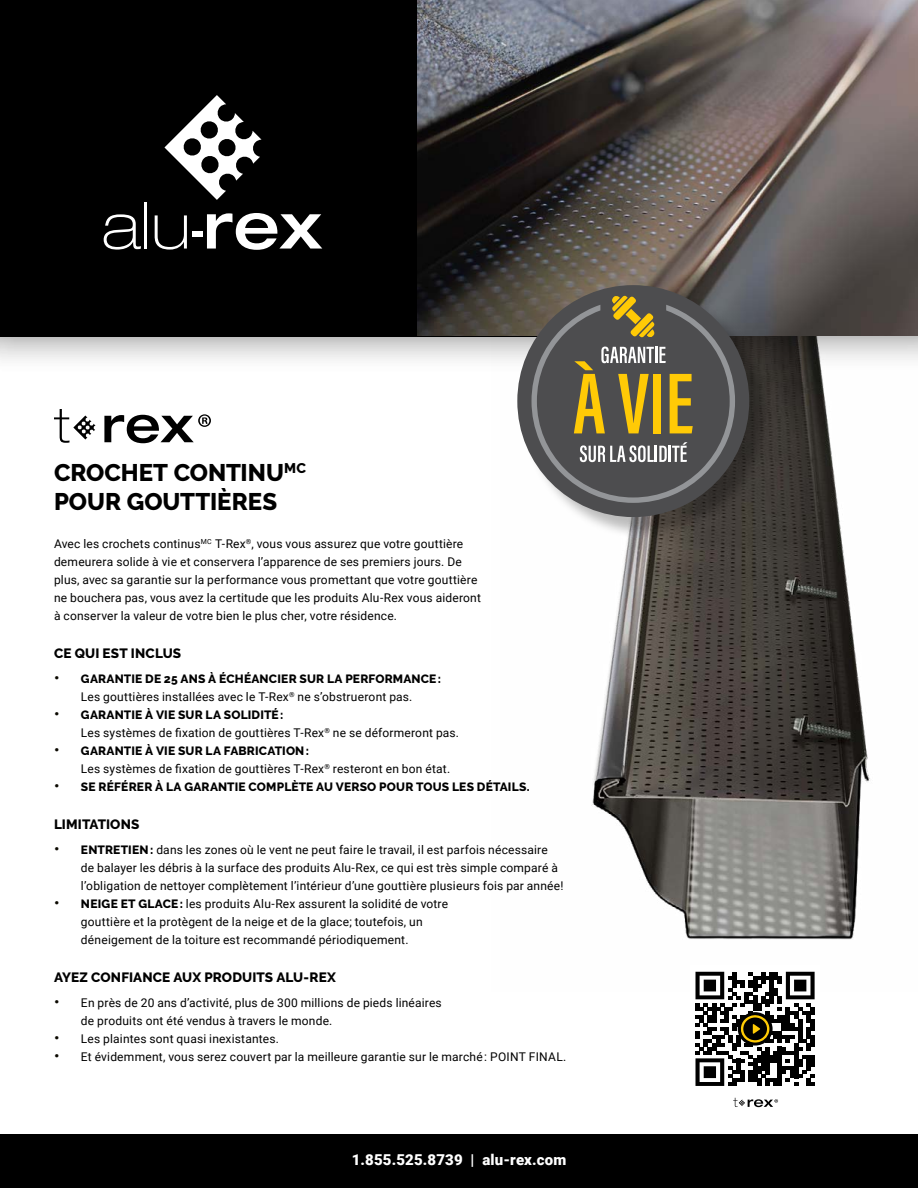
<style>
.page{position:relative;width:918px;height:1188px;background:#fff}
.page>*{position:absolute;margin:0;border:0;box-sizing:border-box;transform-origin:0 0}
.t1{font:800 24px/28.8px "Raleway";color:#000}
.t2{font:900 15px "Roboto";letter-spacing:.01em;color:#fff}
.t3{font:800 13.5px "Raleway";letter-spacing:.01em;color:#000}
.t4{font:12px/18px "Roboto";letter-spacing:.015em;color:#000}
.t5{font:800 12px "Raleway";letter-spacing:.015em;color:#000}
.s1{font-size:15px;color:#0b0900}
.s2{font-family:"Raleway";font-weight:800;font-size:15px;color:#0b0900}
.s3{font-family:"Raleway";font-weight:800}
</style>
<div class="page">
<div style="left:0;top:1134px;width:918px;height:54px;background:#000"></div>
<img style="left:520px;top:374px;width:350px;height:566px">
<div style="left:0;top:0;width:918px;height:374px;background:#000;opacity:.75"></div>
<div style="left:0;top:0;width:614px;height:337px;background:#000"></div>
<img style="left:418px;top:0;width:500px;height:336px">
<div style="left:521px;top:289px;width:251px;height:251px;background:#000;opacity:.26"></div>
<div style="left:517px;top:285px;width:232px;height:232px;background:#4d4d4f;border-radius:50%"></div>
<svg style="left:532px;top:296px;width:203px;height:207px"></svg>
<svg style="left:733px;top:1098px;width:45px;height:9px"></svg>
<svg style="left:695px;top:972px;width:120px;height:114px"></svg>
<svg style="left:54px;top:409px;width:42px;height:34px"></svg>
<svg style="left:104px;top:414px;width:107px;height:29px"></svg>
<svg style="left:164px;top:95px;width:98px;height:105px"></svg>
<svg style="left:104px;top:214px;width:37px;height:35px"></svg>
<hr style="left:144px;top:202px;width:3px;height:47px;background:#fff">
<svg style="left:155px;top:215px;width:32px;height:34px"></svg>
<svg style="left:207px;top:213px;width:115px;height:36px"></svg>
<div style="left:192px;top:231px;width:11px;height:5px;background:#fff"></div>
<h1 class="t1" style="left:54px;top:458px;width:253px">CROCHET CONTINU<sup>MC<br></sup>POUR GOUTTIÈRES</h1>
<p class="t4" style="left:54px;top:534px;width:429px">Avec les crochets continus<sup>MC</sup> T-Rex<sup>®</sup>, vous vous assurez que votre gouttière demeurera solide à vie et conservera l’apparence de ses premiers jours. De plus, avec sa garantie sur la performance vous promettant que votre gouttière ne bouchera pas, vous avez la certitude que les produits Alu-Rex vous aideront à conserver la valeur de votre bien le plus cher, votre résidence.</p>
<p class="t3" style="left:54px;top:646px;width:129px">CE QUI EST INCLUS</p>
<p class="t5" style="left:54px;top:672px;width:389px"><span class="s1">•</span> GARANTIE DE 25 ANS À ÉCHÉANCIER SUR LA PERFORMANCE:</p>
<p class="t4" style="left:81px;top:687px;width:333px">Les gouttières installées avec le T-Rex<sup>®</sup> ne s’obstrueront pas.</p>
<p class="t5" style="left:54px;top:708px;width:231px"><span class="s1">•</span> GARANTIE À VIE SUR LA SOLIDITÉ:</p>
<p class="t4" style="left:81px;top:723px;width:380px">Les systèmes de fixation de gouttières T-Rex<sup>®</sup> ne se déformeront pas.</p>
<p class="t5" style="left:54px;top:744px;width:257px"><span class="s1">•</span> GARANTIE À VIE SUR LA FABRICATION:</p>
<p class="t4" style="left:81px;top:759px;width:371px">Les systèmes de fixation de gouttières T-Rex<sup>®</sup> resteront en bon état.</p>
<p class="t5" style="left:54px;top:780px;width:477px"><span class="s1">•</span> SE RÉFÉRER À LA GARANTIE COMPLÈTE AU VERSO POUR TOUS LES DÉTAILS.</p>
<p class="t3" style="left:54px;top:817px;width:87px">LIMITATIONS</p>
<p class="t4" style="left:81px;top:840px;width:484px;text-indent:-27px"><span class="s2">•</span> <span class="s3">ENTRETIEN:</span> dans les zones où le vent ne peut faire le travail, il est parfois nécessaire de balayer les débris à la surface des produits Alu-Rex, ce qui est très simple comparé à l’obligation de nettoyer complètement l’intérieur d’une gouttière plusieurs fois par année!</p>
<p class="t4" style="left:81px;top:894px;width:369px;text-indent:-27px"><span class="s2">•</span> <span class="s3">NEIGE ET GLACE:</span> les produits Alu-Rex assurent la solidité de votre gouttière et la protègent de la neige et de la glace; toutefois, un déneigement de la toiture est recommandé périodiquement.</p>
<p class="t3" style="left:54px;top:970px;width:283px">AYEZ CONFIANCE AUX PRODUITS ALU-REX</p>
<p class="t4" style="left:81px;top:993px;width:362px;text-indent:-27px"><span class="s2">•</span> En près de 20 ans d’activité, plus de 300 millions de pieds linéaires de produits ont été vendus à travers le monde.</p>
<p class="t4" style="left:54px;top:1029px;width:226px"><span class="s2">•</span> Les plaintes sont quasi inexistantes.</p>
<p class="t4" style="left:54px;top:1047px;width:514px"><span class="s2">•</span> Et évidemment, vous serez couvert par la meilleure garantie sur le marché : POINT FINAL.</p>
<p class="t2" style="left:352px;top:1149px;width:216px">1.855.525.8739 | alu-rex.com</p>
</div>
